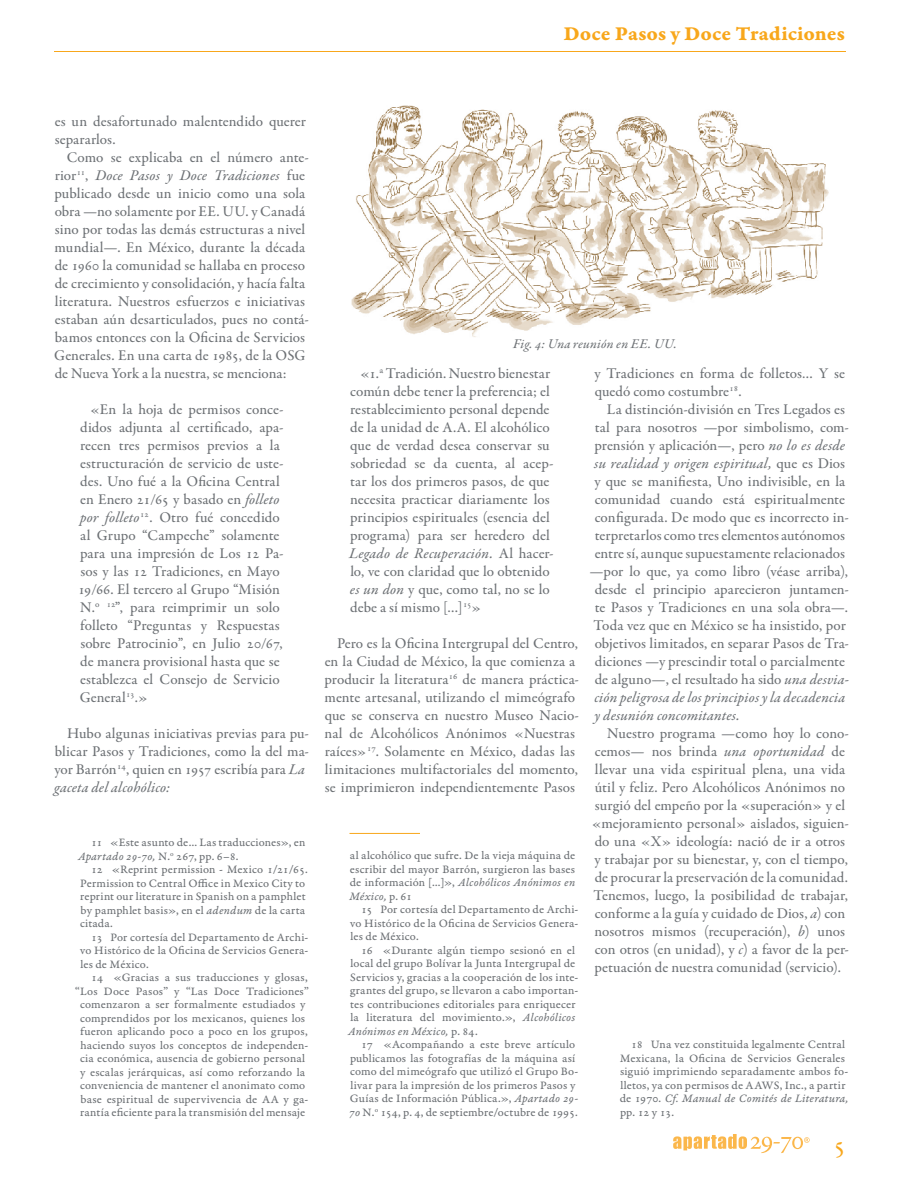
<style>
.page{position:relative;width:918px;height:1188px;background:#fff}
.page>*{position:absolute;margin:0;border:0;box-sizing:border-box;transform-origin:0 0}
.t1{font:27px "Garamond Premr Pro";color:#f8a71b}
.t2{font:21px "Garamond Premr Pro Bd Capt";color:#f8a71b}
.t3{font:500 15px/18px "Garamond Premr Pro";color:#6d7175}
.t4{font:15px/18px "Garamond Premr Pro Med It";letter-spacing:.01em;color:#6d7175}
.t5{font:13.5px "Garamond Premr Pro Med It";letter-spacing:.015em;color:#6d7175}
.t6{font:12px/13.5px "Garamond Premr Pro Capt";letter-spacing:.01em;color:#6d7175}
.t7{font:12px/13.5px "Garamond Premr Pro It Capt";letter-spacing:.015em;color:#6d7175}
.s1{font-family:"Garamond Premr Pro";font-weight:500}
.s2{font-family:"Garamond Premr Pro Med It";font-weight:400}
.s3{font-family:"Garamond Premr Pro Capt"}
.s4{font-family:"Garamond Premr Pro It Capt"}
</style>
<div class="page">
<hr style="left:54px;top:51px;width:792px;height:1px;background:#f8a71b">
<svg style="left:673px;top:1134px;width:137px;height:19px"></svg>
<img style="left:351px;top:105px;width:478px;height:232px">
<hr style="left:350px;top:833px;width:70px;height:1px;background:#f8a71b">
<h2 class="t2" style="left:564px;top:21px;width:283px">Doce Pasos y Doce Tradiciones</h2>
<p class="t3" style="left:55px;top:113px;width:253px">es un desafortunado malentendido querer separarlos.</p>
<p class="t3" style="left:67px;top:149px;width:244px">Como se explicaba en el número ante-</p>
<p class="t4" style="left:55px;top:167px;width:252px"><span class="s1">rior</span><sup>11</sup><span class="s1">,</span> Doce Pasos y Doce Tradiciones <span class="s1">fue</span></p>
<p class="t3" style="left:54px;top:185px;width:256px">publicado desde un inicio como una sola obra —no solamente por EE. UU. y Canadá sino por todas las demás estructuras a nivel mundial—. En México, durante la década de 1960 la comunidad se hallaba en proceso de crecimiento y consolidación, y hacía falta literatura. Nuestros esfuerzos e iniciativas estaban aún desarticulados, pues no contá&shy;bamos entonces con la Oficina de Servicios Generales. En una carta de 1985, de la OSG de Nueva York a la nuestra, se menciona:</p>
<p class="t3" style="left:78px;top:401px;width:207px;text-indent:12px">«En la hoja de permisos conce&shy;didos adjunta al certificado, apa&shy;recen tres permisos previos a la estructuración de servicio de uste&shy;des. Uno fué a la Oficina Central en Enero 21/65 y basado en <span class="s2">folleto por folleto</span><sup>12</sup>. Otro fué concedido al Grupo “Campeche” solamente para una impresión de Los 12 Pa&shy;sos y las 12 Tradiciones, en Mayo<br>19/66. El tercero al Grupo “Misión<br>N.<sup>o</sup> <sup>12</sup>”, para reimprimir un solo folleto “Preguntas y Respuestas sobre Patrocinio”, en Julio 20/67, de manera provisional hasta que se establezca el Consejo de Servicio<br>General<sup>13</sup>.»</p>
<p class="t3" style="left:54px;top:725px;width:256px;text-align:justify;text-indent:13px">Hubo algunas iniciativas previas para pu&shy;blicar Pasos y Tradiciones, como la del ma&shy;yor Barrón<sup>14</sup>, quien en 1957 escribía para <span class="s2">La</span></p>
<p class="t4" style="left:54px;top:779px;width:117px">gaceta del alcohólico:</p>
<p class="t6" style="left:91px;top:836px;width:216px">11 «Este asunto de… Las traducciones», en</p>
<p class="t7" style="left:78px;top:850px;width:162px">Apartado 29-70, <span class="s3">N.</span><sup>o</sup> <span class="s3">267, pp. 6–8.</span></p>
<p class="t6" style="left:80px;top:863px;width:229px;text-indent:11px">12 «Reprint permission - Mexico 1/21/65.<br>Permission to Central Office in Mexico City to reprint our literature in Spanish on a pamphlet by pamphlet basis», en el <span class="s4">adendum</span> de la carta citada.</p>
<p class="t6" style="left:80px;top:930px;width:230px;text-align:justify;text-indent:11px">13 Por cortesía del Departamento de Archi&shy;vo Histórico de la Oficina de Servicios Genera&shy;les de México.</p>
<p class="t6" style="left:75px;top:971px;width:235px;text-align:right">14 «Gracias a sus traducciones y glosas, “Los Doce Pasos” y “Las Doce Tradiciones” comenzaron a ser formalmente estudiados y comprendidos por los mexicanos, quienes los fueron aplicando poco a poco en los grupos, haciendo suyos los conceptos de independen&shy;cia económica, ausencia de gobierno personal<br>y escalas jerárquicas, así como reforzando la conveniencia de mantener el anonimato como base espiritual de supervivencia de AA y ga&shy;rantía eficiente para la transmisión del mensaje</p>
<p class="t5" style="left:513px;top:335px;width:165px">Fig. 4: Una reunión en EE. UU.</p>
<p class="t3" style="left:350px;top:365px;width:205px;text-align:center">«1.<sup>a</sup> Tradición. Nuestro bienestar común debe tener la preferencia; el restablecimiento personal depende de la unidad de A.A. El alcohólico que de verdad desea conservar su sobriedad se da cuenta, al acep&shy;tar los dos primeros pasos, de que necesita practicar diariamente los principios espirituales (esencia del programa) para ser heredero del</p>
<p class="t4" style="left:349px;top:545px;width:206px">Legado de Recuperación. <span class="s1">Al hacer-</span></p>
<p class="t3" style="left:350px;top:563px;width:201px;text-align:justify">lo, ve con claridad que lo obtenido <span class="s2">es un don</span> y que, como tal, no se lo debe a sí mismo […]<sup>15</sup>»</p>
<p class="t3" style="left:325px;top:635px;width:256px;text-indent:12px">Pero es la Oficina Intergrupal del Centro, en la Ciudad de México, la que comienza a producir la literatura<sup>16</sup> de manera práctica&shy;mente artesanal, utilizando el mimeógrafo que se conserva en nuestro Museo Nacio&shy;nal de Alcohólicos Anónimos «Nuestras raíces»<sup>17</sup>. Solamente en México, dadas las limitaciones multifactoriales del momento, se imprimieron independientemente Pasos</p>
<p class="t6" style="left:350px;top:849px;width:227px">al alcohólico que sufre. De la vieja máquina de escribir del mayor Barrón, surgieron las bases</p>
<p class="t7" style="left:350px;top:877px;width:227px"><span class="s3">de información […]»,</span> Alcohólicos Anónimos en<br>México, <span class="s3">p. 61</span></p>
<p class="t6" style="left:350px;top:903px;width:230px;text-align:justify;text-indent:11px">15 Por cortesía del Departamento de Archi&shy;vo Histórico de la Oficina de Servicios Genera&shy;les de México.</p>
<p class="t6" style="left:350px;top:944px;width:230px;text-indent:11px">16 «Durante algún tiempo sesionó en el local del grupo Bolívar la Junta Intergrupal de Servicios y, gracias a la cooperación de los inte&shy;grantes del grupo, se llevaron a cabo importan&shy;tes contribuciones editoriales para enriquecer la literatura del movimiento.», <span class="s4">Alcohólicos</span></p>
<p class="t7" style="left:348px;top:1025px;width:131px">Anónimos en México, <span class="s3">p. 84.</span></p>
<p class="t6" style="left:349px;top:1038px;width:231px;text-indent:12px">17 «Acompañando a este breve artículo publicamos las fotografías de la máquina así como del mimeógrafo que utilizó el Grupo Bo&shy;livar para la impresión de los primeros Pasos y Guías de Información Pública.», <span class="s4">Apartado 29- 70</span> N.<sup>o</sup> 154, p. 4, de septiembre/octubre de 1995.</p>
<p class="t3" style="left:594px;top:365px;width:252px">y Tradiciones en forma de folletos… Y se quedó como costumbre<sup>18</sup>.</p>
<p class="t3" style="left:595px;top:401px;width:256px;text-align:center">La distinción-división en Tres Legados es tal para nosotros —por simbolismo, com&shy;prensión y aplicación—, pero <span class="s2">no lo es desde</span></p>
<p class="t4" style="left:594px;top:455px;width:252px">su realidad y origen espiritual, <span class="s1">que es Dios</span></p>
<p class="t3" style="left:589px;top:473px;width:261px;text-align:center">y que se manifiesta, Uno indivisible, en la comunidad cuando está espiritualmente configurada. De modo que es incorrecto in&shy;terpretarlos como tres elementos autónomos entre sí, aunque supuestamente relacionados —por lo que, ya como libro (véase arriba), desde el principio aparecieron juntamen&shy;te Pasos y Tradiciones en una sola obra—.<br>Toda vez que en México se ha insistido, por objetivos limitados, en separar Pasos de Tra&shy;diciones —y prescindir total o parcialmente de alguno—, el resultado ha sido <span class="s2">una desvia-</span></p>
<p class="t4" style="left:594px;top:689px;width:252px">ción peligrosa de los principios y la decadencia y desunión concomitantes.</p>
<p class="t3" style="left:591px;top:725px;width:259px;text-indent:16px">Nuestro programa —como hoy lo cono&shy;cemos— nos brinda <span class="s2">una oportunidad</span> de llevar una vida espiritual plena, una vida útil y feliz. Pero Alcohólicos Anónimos no surgió del empeño por la «superación» y el «mejoramiento personal» aislados, siguien&shy;do una «X» ideología: nació de ir a otros y trabajar por su bienestar, y, con el tiempo, de procurar la preservación de la comunidad.<br>Tenemos, luego, la posibilidad de trabajar, conforme a la guía y cuidado de Dios, <span class="s2">a</span>) con nosotros mismos (recuperación), <span class="s2">b</span>) unos con otros (en unidad), y <span class="s2">c</span>) a favor de la per&shy;petuación de nuestra comunidad (servicio).</p>
<p class="t6" style="left:620px;top:1038px;width:230px;text-indent:12px">18 Una vez constituida legalmente Central Mexicana, la Oficina de Servicios Generales siguió imprimiendo separadamente ambos fo&shy;lletos, ya con permisos de AAWS, Inc., a partir</p>
<p class="t7" style="left:620px;top:1093px;width:230px"><span class="s3">de 1970.</span> Cf. Manual de Comités de Literatura,</p>
<p class="t6" style="left:620px;top:1106px;width:56px">pp. 12 y 13.</p>
<h1 class="t1" style="left:833px;top:1128px;width:14px">5</h1>
</div>
